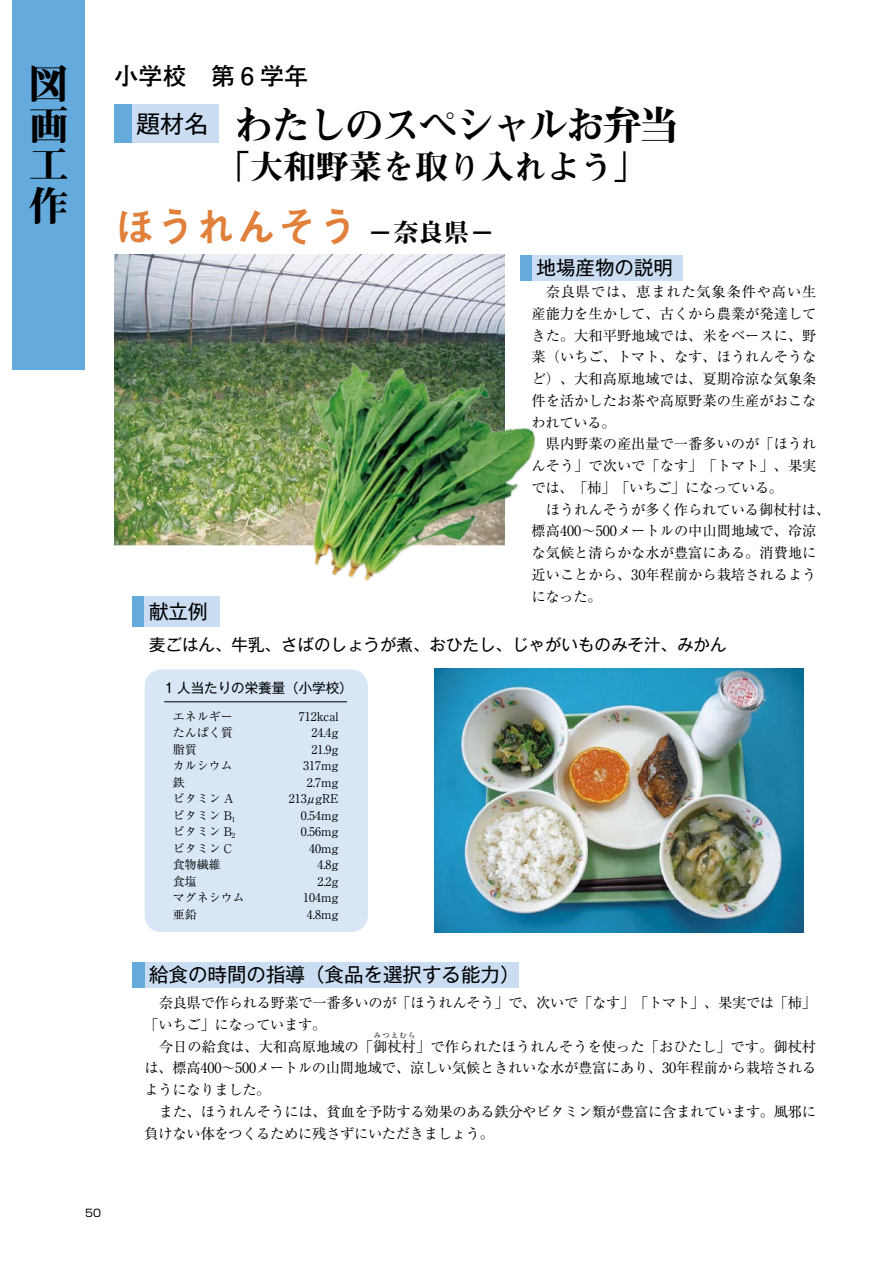
<style>
.page{position:relative;width:893px;height:1263px;background:#fff}
.page>*{position:absolute;margin:0;border:0;box-sizing:border-box;transform-origin:0 0}
.t1{font:40.5px/40.5px "Midashi Min Pro MA31";letter-spacing:-.09em;color:#000;text-align:justify}
.t2{font:40.5px "Midashi Go Pro MB31";color:#e0803a}
.t3{font:33px "Midashi Min Pro MA31";color:#000}
.t4{font:700 24px "Futo Go B101 Pro";color:#000}
.t5{font:24px "Gothic MB101 Pro";color:#000}
.t6{font:19.5px "Gothic MB101 Pro";color:#000}
.t7{font:16.5px "Gothic MB101 Pro";color:#000}
.t8{font:14.25px/21.8px "Ryumin Pro";letter-spacing:-.01em;color:#000}
.t9{font:13.5px "Gothic MB101 Pro";color:#000}
.t10{font:12px/16.5px "Ryumin Pro";color:#000}
.t11{font:10.5px "Shin Go Pro";color:#000}
.t12{font:7.2px "Ryumin Pro";letter-spacing:.195em;color:#000}
.s1{font-family:"Midashi Min Pro MA31";font-size:25.5px;color:#000}
</style>
<div class="page">
<div style="left:13px;top:0;width:72px;height:370px;background:#65aadd"></div>
<div style="left:115px;top:104px;width:17px;height:39px;background:#65aadd"></div>
<div style="left:132px;top:104px;width:87px;height:39px;background:#caddf3"></div>
<div style="left:520px;top:255px;width:12px;height:25px;background:#65aadd"></div>
<div style="left:532px;top:255px;width:150px;height:25px;background:#caddf3"></div>
<div style="left:132px;top:962px;width:13px;height:25px;background:#65aadd"></div>
<div style="left:145px;top:962px;width:373px;height:25px;background:#caddf3"></div>
<div style="left:145px;top:669px;width:223px;height:263px;background:#d8e6f6;border-radius:17px"></div>
<hr style="left:164px;top:701px;width:98px;height:1px;background:#000">
<hr style="left:262px;top:701px;width:85px;height:1px;background:#000">
<img style="left:434px;top:669px;width:369px;height:263px">
<div style="left:132px;top:597px;width:13px;height:30px;background:#65aadd"></div>
<div style="left:145px;top:597px;width:75px;height:30px;background:#caddf3"></div>
<img style="left:115px;top:255px;width:390px;height:290px">
<img style="left:168px;top:349px;width:368px;height:248px">
<h1 class="t1" style="left:29px;top:60px;width:40px">図画工作</h1>
<h3 class="t4" style="left:115px;top:57px;width:195px">小学校　第 6 学年</h3>
<h3 class="t5" style="left:136px;top:104px;width:73px">題材名</h3>
<h1 class="t1" style="left:234px;top:101px;width:447px">わたしのスペシャルお弁当</h1>
<h2 class="t3" style="left:217px;top:141px;width:430px">「大和野菜を取り入れよう」</h2>
<h1 class="t2" style="left:115px;top:194px;width:382px">ほうれんそう <span class="s1">−奈良県−</span></h1>
<h3 class="t6" style="left:537px;top:252px;width:138px">地場産物の説明</h3>
<p class="t8" style="left:531px;top:280px;width:286px;text-align:justify;text-indent:14px">奈良県では、恵まれた気象条件や高い生産能力を生かして、古くから農業が発達してきた。大和平野地域では、米をベースに、野菜（いちご、トマト、なす、ほうれんそうなど）、大和高原地域では、夏期冷涼な気象条件を活かしたお茶や高原野菜の生産がおこなわれている。</p>
<p class="t8" style="left:531px;top:432px;width:286px;text-align:justify;text-indent:14px">県内野菜の産出量で一番多いのが「ほうれんそう」で次いで「なす」「トマト」、果実では、「柿」「いちご」になっている。</p>
<p class="t8" style="left:531px;top:497px;width:300px;text-indent:14px">ほうれんそうが多く作られている御杖村は、標高400～500メートルの中山間地域で、冷涼な気候と清らかな水が豊富にある。消費地に近いことから、30年程前から栽培されるようになった。</p>
<h3 class="t6" style="left:149px;top:596px;width:60px">献立例</h3>
<p class="t7" style="left:149px;top:631px;width:579px">麦ごはん、牛乳、さばのしょうが煮、おひたし、じゃがいものみそ汁、みかん</p>
<p class="t9" style="left:165px;top:677px;width:190px">1 人当たりの栄養量（小学校）</p>
<p class="t10" style="left:173px;top:707px;width:73px">エネルギー　たんぱく質　脂質　<br>カルシウム　鉄　<br>ビタミン Aビタミン B<sub>1</sub>ビタミン B<sub>2</sub>ビタミン C食物繊維<br>食塩<br>マグネシウム亜鉛</p>
<p class="t10" style="left:289px;top:707px;width:51px;text-align:right">712kcal<br>24.4g<br>21.9g<br>317mg<br>2.7mg<br>213μgRE<br>0.54mg　0.56mg　40mg<br>4.8g<br>2.2g　104mg　4.8mg</p>
<h3 class="t6" style="left:149px;top:958px;width:372px">給食の時間の指導（食品を選択する能力）</h3>
<p class="t8" style="left:145px;top:991px;width:673px;text-indent:14px">奈良県で作られる野菜で一番多いのが「ほうれんそう」で、次いで「なす」「トマト」、果実では「柿」「いちご」になっています。</p>
<p class="t8" style="left:159px;top:1034px;width:659px">今日の給食は、大和高原地域の「御杖村」で作られたほうれんそうを使った「おひたし」です。御杖村</p>
<p class="t12" style="left:374px;top:1030px;width:43px">みつえむら</p>
<p class="t8" style="left:145px;top:1056px;width:673px">は、標高400～500メートルの山間地域で、涼しい気候ときれいな水が豊富にあり、30年程前から栽培されるようになりました。</p>
<p class="t8" style="left:145px;top:1100px;width:673px;text-indent:14px">また、ほうれんそうには、貧血を予防する効果のある鉄分やビタミン類が豊富に含まれています。風邪に負けない体をつくるために残さずにいただきましょう。</p>
<p class="t11" style="left:85px;top:1204px;width:17px">50</p>
</div>
